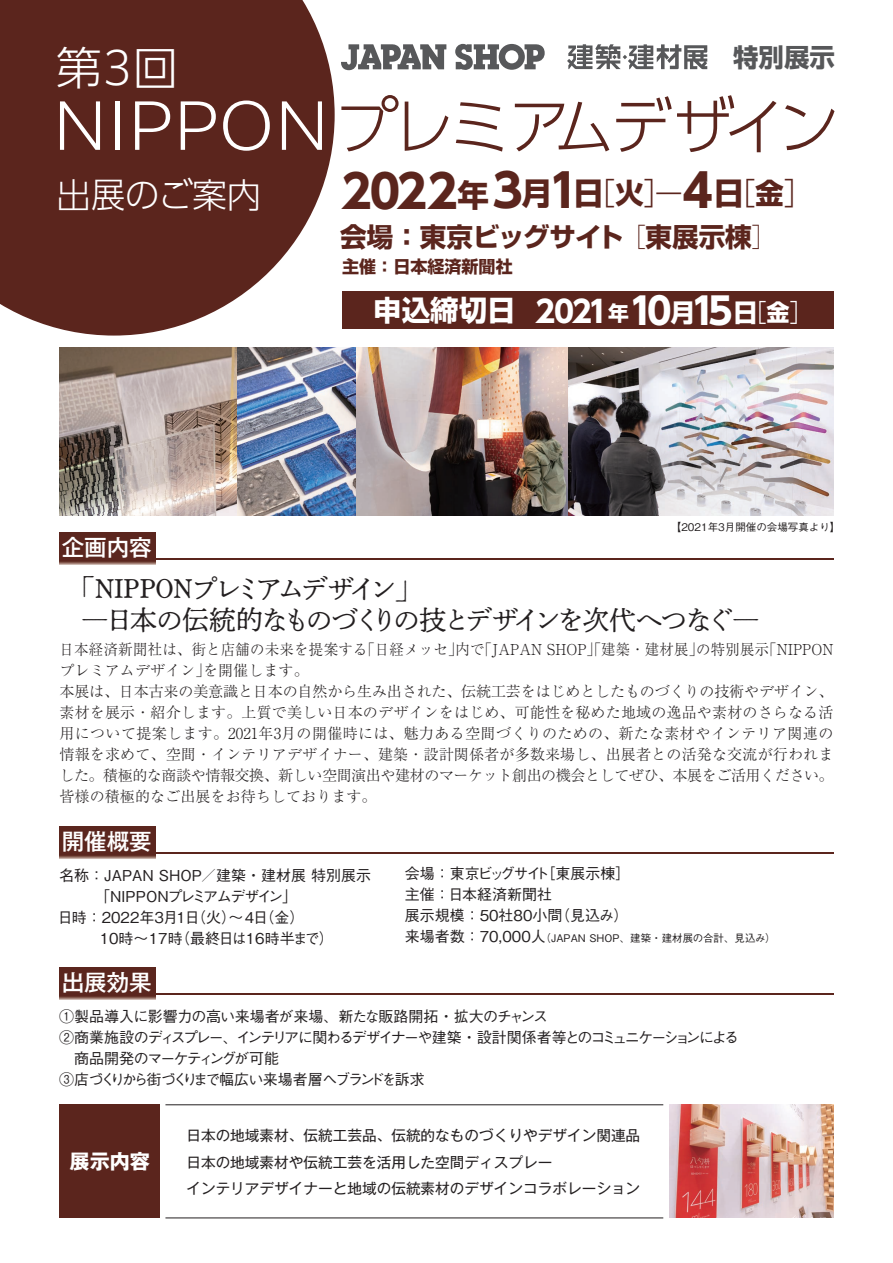
<style>
.page{position:relative;width:893px;height:1263px;background:#fff}
.page>*{position:absolute;margin:0;border:0;box-sizing:border-box;transform-origin:0 0}
.t1{font:300 60.75px "PUD Shin Go Pr 6 N";letter-spacing:-.07em;color:#5b251d}
.t2{font:700 45.75px "UD Shin Go Pro";color:#5b251d}
.t3{font:300 45.75px "PUD Shin Go Pr 6 N";color:#fff}
.t4{font:300 34.35px "PUD Shin Go Pr 6 N";color:#fff}
.t5{font:700 28.5px "Shin Go Pro";color:#fff}
.t6{font:26.85px/31.5px "P Shuei N Min Std N L";letter-spacing:-.08em;color:#231f20}
.t7{font:700 26.55px "Shin Go Pro";color:#5b251d}
.t8{font:700 25.5px "PUD Shin Go Pr 6 N";color:#57585a}
.t9{font:500 22.5px "Gothic MB101 Pro";color:#fff}
.t10{font:700 20.1px "Gothic MB101 Pro";color:#fff}
.t11{font:700 17.1px "Shin Go Pro";color:#5b251d}
.t12{font:300 15px/21px "Ryumin Pro";letter-spacing:.01em;color:#231f20;scale:.96 1}
.t13{font:500 15px/21px "Gothic BBB Pro";letter-spacing:-.08em;color:#231f20}
.t14{font:500 15px/21px "Gothic BBB Pro";color:#231f20}
.t15{font:14.7px/26.5px "Gothic MB101 Pro";color:#231f20}
.t16{font:500 10.5px "Gothic BBB Pro";color:#231f20}
.s1{font-size:63.15px;color:#fff}
.s2{font-family:"Shin Go Pro";font-size:31.2px}
.s3{font-family:"Shin Go Pro";font-weight:300;font-size:31.2px}
.s4{font-family:"Shin Go Pro";font-size:28.5px}
.s5{font-family:"Shin Go Pro";font-weight:300;font-size:41.25px}
.s6{font-weight:300;font-stretch:expanded}
.s7{font-family:"UD Shin Go Pro";font-size:30.15px}
.s8{font-size:20.55px}
.s9{font-family:"UD Shin Go Pro";font-size:36.9px}
.s10{font-size:25.2px}
.s11{font-weight:300;font-size:25.2px}
.s12{font-size:22.95px}
.s13{font-size:15px}
</style>
<div class="page">
<svg style="left:0;top:0;width:335px;height:336px;background:#6e3e37"></svg>
<svg style="left:567px;top:44px;width:140px;height:25px"></svg>
<svg style="left:341px;top:44px;width:105px;height:26px"></svg>
<svg style="left:455px;top:44px;width:90px;height:26px"></svg>
<div style="left:60px;top:1105px;width:100px;height:113px;background:#5b251d"></div>
<img style="left:669px;top:1105px;width:164px;height:113px">
<hr style="left:165px;top:1104px;width:498px;height:1px;background:#231f20">
<hr style="left:165px;top:1217px;width:498px;height:1px;background:#231f20">
<div style="left:342px;top:291px;width:491px;height:38px;background:#5b251d"></div>
<img style="left:60px;top:347px;width:773px;height:169px">
<hr style="left:64px;top:558px;width:769px;height:1px;background:#5b251d">
<svg style="left:60px;top:533px;width:95px;height:32px;background:#622f27"></svg>
<hr style="left:64px;top:852px;width:769px;height:1px;background:#5b251d">
<svg style="left:60px;top:827px;width:95px;height:32px;background:#612e26"></svg>
<hr style="left:64px;top:993px;width:769px;height:1px;background:#5b251d">
<svg style="left:60px;top:967px;width:95px;height:33px;background:#622f27"></svg>
<h2 class="t3" style="left:56px;top:32px;width:124px">第3回</h2>
<h3 class="t8" style="left:733px;top:43px;width:103px">特別展示</h3>
<h1 class="t1" style="left:52px;top:80px;width:788px"><span class="s1">NIPPON</span>プレミアムデザイン</h1>
<h3 class="t4" style="left:56px;top:169px;width:206px">出展のご案内</h3>
<h3 class="t9" style="left:62px;top:529px;width:91px">企画内容</h3>
<h2 class="t2" style="left:341px;top:154px;width:476px">2022<span class="s2">年</span>3<span class="s2">月</span>1<span class="s2">日</span><span class="s3">［</span><span class="s4">火</span><span class="s3">］</span><span class="s5">─</span>4<span class="s2">日</span><span class="s3">［</span><span class="s4">金</span><span class="s3">］</span></h2>
<h3 class="t7" style="left:340px;top:216px;width:439px">会場：東京ビッグサイト <span class="s6">［</span>東展示棟<span class="s6">］</span></h3>
<p class="t11" style="left:342px;top:253px;width:172px">主催：日本経済新聞社</p>
<h3 class="t5" style="left:373px;top:287px;width:443px">申込締切日 <span class="s7">2021</span><span class="s8">年</span><span class="s9">10</span><span class="s10">月</span><span class="s9">15</span><span class="s10">日</span><span class="s11">［</span><span class="s12">金</span><span class="s11">］</span></h3>
<p class="t16" style="left:671px;top:518px;width:171px">【2021年3月開催の会場写真より】</p>
<h3 class="t6" style="left:82px;top:572px;width:679px;text-indent:-13px">「NIPPONプレミアムデザイン」<br>―日本の伝統的なものづくりの技とデザインを次代へつなぐ―</h3>
<p class="t12" style="left:60px;top:638px;width:808px">日本経済新聞社は、街と店舗の未来を提案する「日経メッセ」内で「JAPAN SHOP」「建築・建材展」の特別展示「NIPPONプレミアムデザイン」を開催します。<br>本展は、日本古来の美意識と日本の自然から生み出された、伝統工芸をはじめとしたものづくりの技術やデザイン、素材を展示・紹介します。上質で美しい日本のデザインをはじめ、可能性を秘めた地域の逸品や素材のさらなる活用について提案します。2021年3月の開催時には、魅力ある空間づくりのための、新たな素材やインテリア関連の情報を求めて、空間・インテリアデザイナー、建築・設計関係者が多数来場し、出展者との活発な交流が行われました。積極的な商談や情報交換、新しい空間演出や建材のマーケット創出の機会としてぜひ、本展をご活用ください。皆様の積極的なご出展をお待ちしております。</p>
<h3 class="t9" style="left:62px;top:823px;width:91px">開催概要</h3>
<p class="t14" style="left:58px;top:863px;width:315px">名称：JAPAN SHOP／建築・建材展 特別展示　　「NIPPONプレミアムデザイン」<br>日時：2022年3月1日（火）～4日（金）<br>　　 10時～17時（最終日は16時半まで）</p>
<h3 class="t9" style="left:62px;top:963px;width:91px">出展効果</h3>
<p class="t14" style="left:405px;top:861px;width:227px">会場：東京ビッグサイト［東展示棟］主催：日本経済新聞社<br>展示規模：50社80小間（見込み）</p>
<p class="t16" style="left:405px;top:930px;width:372px"><span class="s13">来場者数：70,000人</span>（JAPAN SHOP、建築・建材展の合計、見込み）</p>
<p class="t13" style="left:59px;top:1004px;width:681px">①製品導入に影響力の高い来場者が来場、新たな販路開拓・拡大のチャンス<br>②商業施設のディスプレー、インテリアに関わるデザイナーや建築・設計関係者等とのコミュニケーションによる　商品開発のマーケティングが可能<br>③店づくりから街づくりまで幅広い来場者層へブランドを訴求</p>
<h3 class="t10" style="left:70px;top:1145px;width:82px">展示内容</h3>
<p class="t15" style="left:186px;top:1120px;width:455px">日本の地域素材、伝統工芸品、伝統的なものづくりやデザイン関連品日本の地域素材や伝統工芸を活用した空間ディスプレー<br>インテリアデザイナーと地域の伝統素材のデザインコラボレーション</p>
</div>
